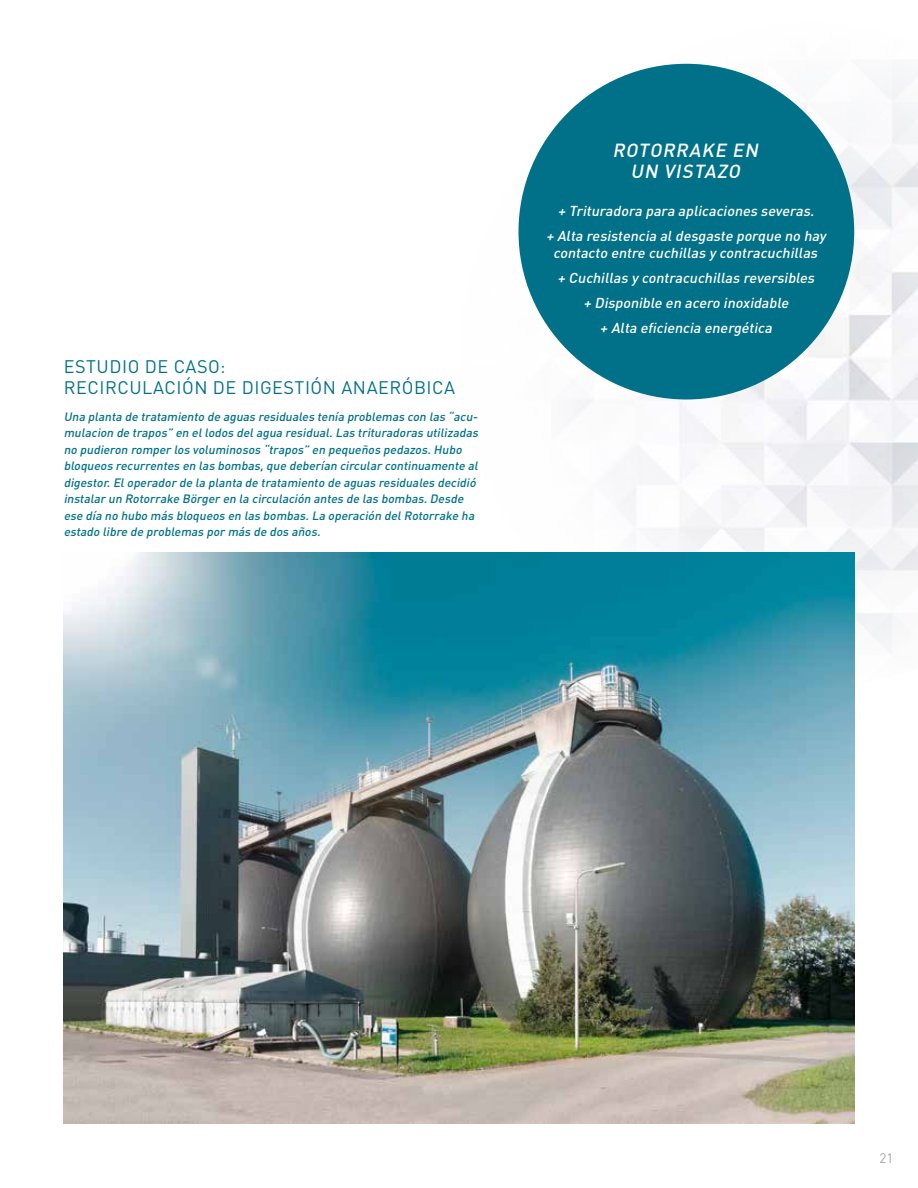
<style>
.page{position:relative;width:918px;height:1188px;background:#fff}
.page>*{position:absolute;margin:0;border:0;box-sizing:border-box;transform-origin:0 0}
.t1{font:italic 500 18.75px/21px "DIN Pro";color:#fff;text-align:center}
.t2{font:18px/21px "DIN Pro";letter-spacing:.03em;color:#007188}
.t3{font:italic 500 14.25px/25px "DIN Pro";color:#fff;text-align:center}
.t4{font:300 13.5px "DIN Pro";color:#878787}
.t5{font:italic 500 12px/16.5px "DIN Pro";color:#007188}
</style>
<div class="page">
<img style="left:431px;top:63px;width:487px;height:626px">
<img style="left:64px;top:553px;width:790px;height:571px">
<div style="left:519px;top:64px;width:335px;height:335px;background:#007188;border-radius:50%"></div>
<h2 class="t2" style="left:64px;top:354px;width:393px">ESTUDIO DE CASO:<br>RECIRCULACIÓN DE DIGESTIÓN ANAERÓBICA</h2>
<p class="t5" style="left:64px;top:408px;width:418px">Una planta de tratamiento de aguas residuales tenía problemas con las “acu&shy;mulacion de trapos” en ellodos delagua residual.Las trituradoras utilizadas no pudieron romper los voluminosos “trapos” en pequeños pedazos.Hubo bloqueos recurrentes en las bombas,que deberían circular continuamente al digestor.Eloperador de la planta de tratamiento de aguas residuales decidió instalar un Rotorrake Börger en la circulación antes de las bombas.Desde ese día no hubo más bloqueos en las bombas.La operación delRotorrake ha estado libre de problemas por más de dos años.</p>
<h1 class="t1" style="left:612px;top:139px;width:151px">ROTORRAKE EN<br>UN VISTAZO</h1>
<p class="t3" style="left:546px;top:198px;width:285px">+ Trituradora para aplicaciones severas.<br>+ Alta resistencia aldesgaste porque no hay</p>
<p class="t3" style="left:553px;top:240px;width:269px">contacto entre cuchillas y contracuchillas + Cuchillas y contracuchillas reversibles + Disponible en acero inoxidable<br>+ Alta eficiencia energética</p>
<p class="t4" style="left:879px;top:1147px;width:15px">21</p>
</div>
